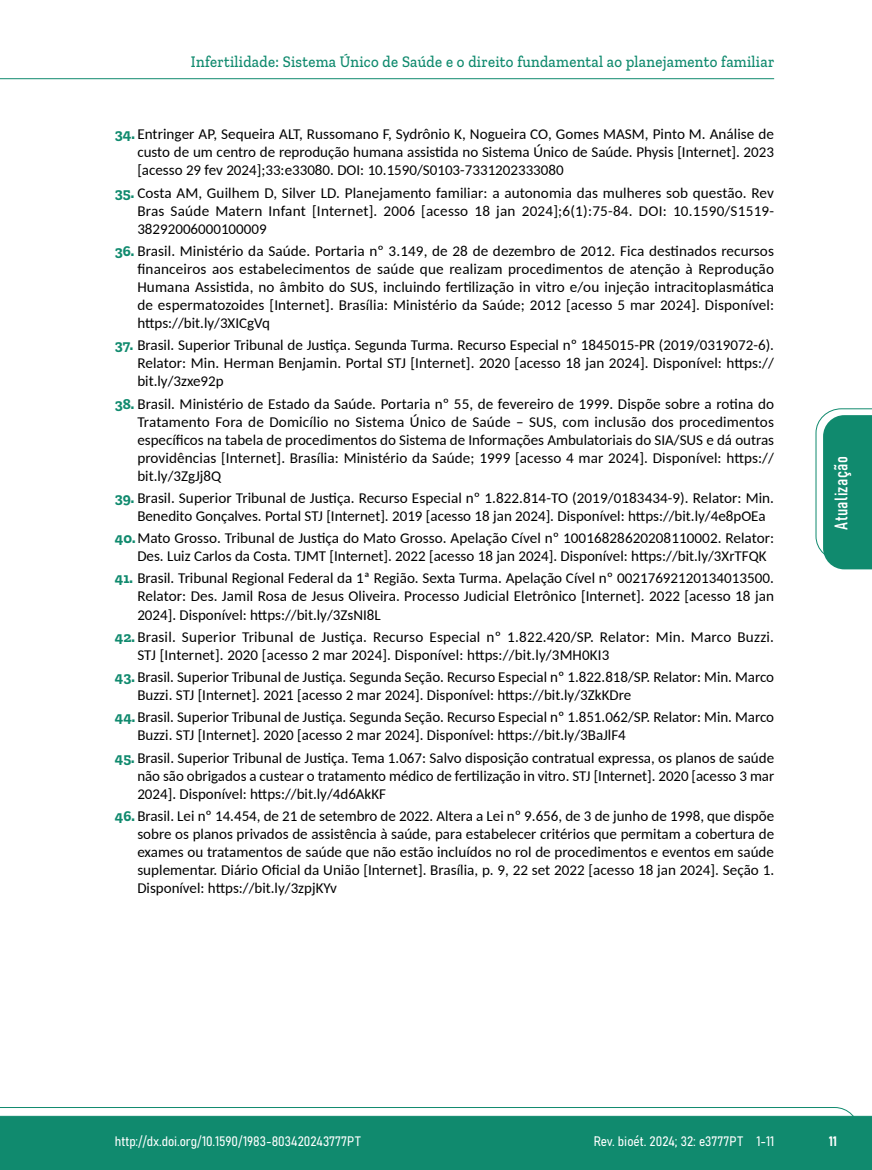
<style>
.page{position:relative;width:872px;height:1170px;background:#fff}
.page>*{position:absolute;margin:0;border:0;box-sizing:border-box;transform-origin:0 0}
.t1{font:18px "Bahnschrift";letter-spacing:.02em;color:#fff}
.t2{font:500 16.5px "Zilla Slab";letter-spacing:.02em;color:#108a6e;scale:.9 1}
.t3{font:15px/18px "Carlito";color:#000;text-align:justify}
.t4{font:13.5px "Bahnschrift";color:#fff}
.s1{font-family:"Zilla Slab";font-weight:700;color:#108a6e}
</style>
<div class="page">
<svg style="left:0;top:1107px;width:859px;height:62px;background:#2e9880"></svg>
<hr style="left:0;top:78px;width:774px;height:1px;background:#108a6e">
<svg style="left:815px;top:408px;width:57px;height:161px"></svg>
<p class="t2" style="left:191px;top:53px;width:650px">Infertilidade: Sistema Único de Saúde e o direito fundamental ao planejamento familiar</p>
<p class="t3" style="left:137px;top:125px;width:638px;text-indent:-22px"><span class="s1">34.</span> Entringer AP, Sequeira ALT, Russomano F, Sydrônio K, Nogueira CO, Gomes MASM, Pinto M. Análise de custo de um centro de reprodução humana assistida no Sistema Único de Saúde. Physis [Internet]. 2023 [acesso 29 fev 2024];33:e33080. DOI: 10.1590/S0103-7331202333080</p>
<p class="t3" style="left:137px;top:183px;width:638px;text-indent:-22px"><span class="s1">35.</span> Costa AM, Guilhem D, Silver LD. Planejamento familiar: a autonomia das mulheres sob questão. Rev Bras Saúde Matern Infant [Internet]. 2006 [acesso 18 jan 2024];6(1):75-84. DOI: 10.1590/S1519- 38292006000100009</p>
<p class="t3" style="left:137px;top:241px;width:638px;text-indent:-22px"><span class="s1">36.</span> Brasil. Ministério da Saúde. Portaria nº 3.149, de 28 de dezembro de 2012. Fica destinados recursos financeiros aos estabelecimentos de saúde que realizam procedimentos de atenção à Reprodução Humana Assistida, no âmbito do SUS, incluindo fertilização in vitro e/ou injeção intracitoplasmática de espermatozoides [Internet]. Brasília: Ministério da Saúde; 2012 [acesso 5 mar 2024]. Disponível: https://bit.ly/3XICgVq</p>
<p class="t3" style="left:137px;top:335px;width:638px;text-indent:-22px"><span class="s1">37.</span> Brasil. Superior Tribunal de Justiça. Segunda Turma. Recurso Especial nº 1845015-PR (2019/0319072-6).<br>Relator: Min. Herman Benjamin. Portal STJ [Internet]. 2020 [acesso 18 jan 2024]. Disponível: https:// bit.ly/3zxe92p</p>
<p class="t3" style="left:137px;top:394px;width:638px;text-indent:-22px"><span class="s1">38.</span> Brasil. Ministério de Estado da Saúde. Portaria nº 55, de fevereiro de 1999. Dispõe sobre a rotina do Tratamento Fora de Domicílio no Sistema Único de Saúde – SUS, com inclusão dos procedimentos específicos na tabela de procedimentos do Sistema de Informações Ambulatoriais do SIA/SUS e dá outras providências [Internet]. Brasília: Ministério da Saúde; 1999 [acesso 4 mar 2024]. Disponível: https:// bit.ly/3ZgJj8Q</p>
<p class="t3" style="left:137px;top:488px;width:638px;text-indent:-22px"><span class="s1">39.</span> Brasil. Superior Tribunal de Justiça. Recurso Especial nº 1.822.814-TO (2019/0183434-9). Relator: Min.<br>Benedito Gonçalves. Portal STJ [Internet]. 2019 [acesso 18 jan 2024]. Disponível: https://bit.ly/4e8pOEa</p>
<p class="t3" style="left:137px;top:528px;width:638px;text-indent:-22px"><span class="s1">40.</span>Mato Grosso. Tribunal de Justiça do Mato Grosso. Apelação Cível nº 10016828620208110002. Relator:<br>Des. Luiz Carlos da Costa. TJMT [Internet]. 2022 [acesso 18 jan 2024]. Disponível: https://bit.ly/3XrTFQK</p>
<p class="t3" style="left:137px;top:568px;width:638px;text-indent:-22px"><span class="s1">41.</span> Brasil. Tribunal Regional Federal da 1ª Região. Sexta Turma. Apelação Cível nº 00217692120134013500.<br>Relator: Des. Jamil Rosa de Jesus Oliveira. Processo Judicial Eletrônico [Internet]. 2022 [acesso 18 jan 2024]. Disponível: https://bit.ly/3ZsNI8L</p>
<p class="t3" style="left:137px;top:627px;width:638px;text-indent:-22px"><span class="s1">42.</span> Brasil. Superior Tribunal de Justiça. Recurso Especial nº 1.822.420/SP. Relator: Min. Marco Buzzi.<br>STJ [Internet]. 2020 [acesso 2 mar 2024]. Disponível: https://bit.ly/3MH0KI3</p>
<p class="t3" style="left:137px;top:667px;width:638px;text-indent:-22px"><span class="s1">43.</span> Brasil. Superior Tribunal de Justiça. Segunda Seção. Recurso Especial nº 1.822.818/SP. Relator: Min. Marco<br>Buzzi. STJ [Internet]. 2021 [acesso 2 mar 2024]. Disponível: https://bit.ly/3ZkKDre</p>
<p class="t3" style="left:137px;top:707px;width:638px;text-indent:-22px"><span class="s1">44.</span>Brasil. Superior Tribunal de Justiça. Segunda Seção. Recurso Especial nº 1.851.062/SP. Relator: Min. Marco<br>Buzzi. STJ [Internet]. 2020 [acesso 2 mar 2024]. Disponível: https://bit.ly/3BaJlF4</p>
<p class="t3" style="left:137px;top:747px;width:638px;text-indent:-22px"><span class="s1">45.</span> Brasil. Superior Tribunal de Justiça. Tema 1.067: Salvo disposição contratual expressa, os planos de saúde não são obrigados a custear o tratamento médico de fertilização in vitro. STJ [Internet]. 2020 [acesso 3 mar 2024]. Disponível: https://bit.ly/4d6AkKF</p>
<p class="t3" style="left:137px;top:806px;width:638px;text-indent:-22px"><span class="s1">46.</span> Brasil. Lei nº 14.454, de 21 de setembro de 2022. Altera a Lei nº 9.656, de 3 de junho de 1998, que dispõe sobre os planos privados de assistência à saúde, para estabelecer critérios que permitam a cobertura de exames ou tratamentos de saúde que não estão incluídos no rol de procedimentos e eventos em saúde suplementar. Diário Oficial da União [Internet]. Brasília, p. 9, 22 set 2022 [acesso 18 jan 2024]. Seção 1.<br>Disponível: https://bit.ly/3zpjKYv</p>
<p class="t1" style="left:827px;top:529px;width:75px;rotate:-90deg">Atualização</p>
<p class="t4" style="left:115px;top:1131px;width:247px">http://dx.doi.org/10.1590/1983-803420243777PT</p>
<p class="t4" style="left:593px;top:1131px;width:182px">Rev. bioét. 2024; 32: e3777PT 1-11</p>
<p class="t4" style="left:829px;top:1130px;width:9px">11</p>
</div>
